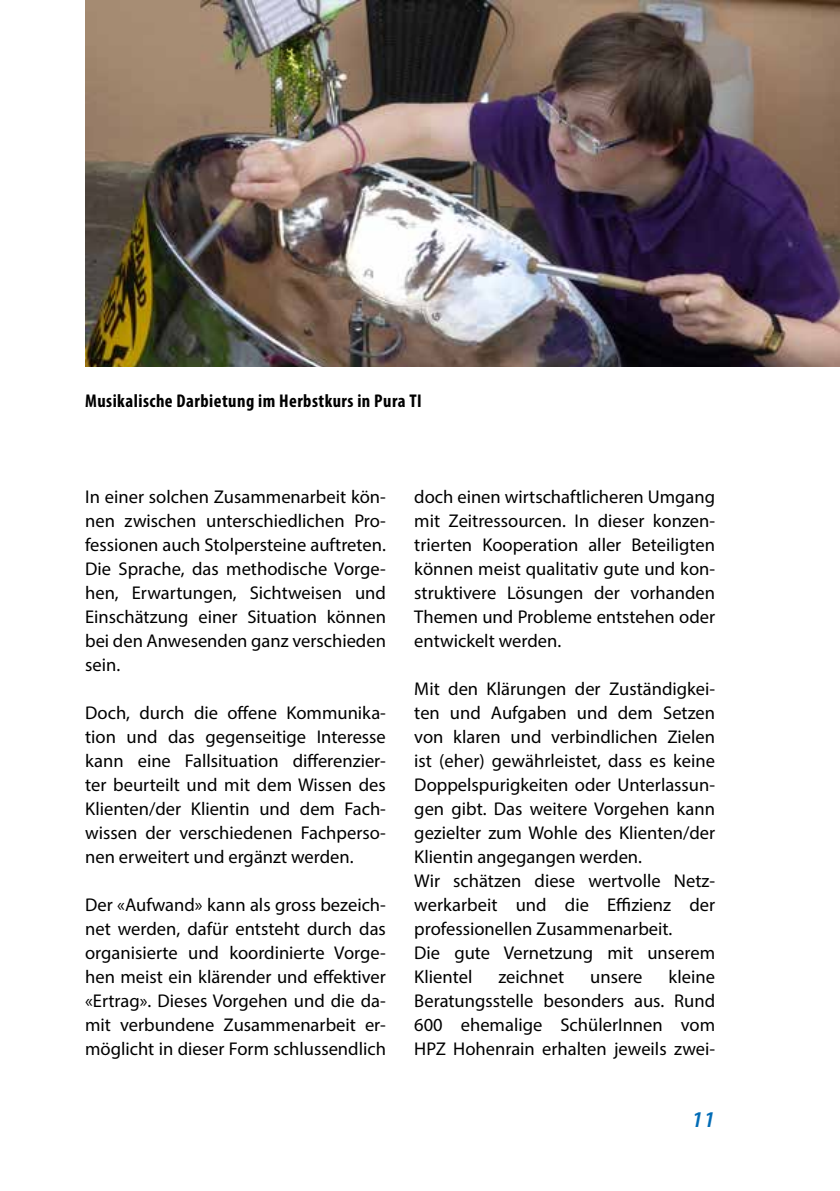
<style>
.page{position:relative;width:840px;height:1191px;background:#fff}
.page>*{position:absolute;margin:0;border:0;box-sizing:border-box;transform-origin:0 0}
.t1{font:italic 600 22.6px "Myriad Pro";color:#036cb6}
.t2{font:18.4px/24px "Myriad Pro";color:#000;text-align:justify}
.t3{font:700 condensed 18.4px "Myriad Pro";letter-spacing:.025em;color:#000}
</style>
<div class="page">
<img style="left:85px;top:0;width:754px;height:366px">
<p class="t3" style="left:85px;top:389px;width:338px">Musikalische Darbietung im Herbstkurs in Pura TI</p>
<p class="t2" style="left:85px;top:485px;width:302px">In einer solchen Zusammenarbeit kön&shy;nen zwischen unterschiedlichen Pro&shy;fessionen auch Stolpersteine auftreten.<br>Die Sprache, das methodische Vorge&shy;hen, Erwartungen, Sichtweisen und Einschätzung einer Situation können bei den Anwesenden ganz verschieden sein.</p>
<p class="t2" style="left:85px;top:701px;width:302px">Doch, durch die offene Kommunika&shy;tion und das gegenseitige Interesse kann eine Fallsituation differenzier&shy;ter beurteilt und mit dem Wissen des Klienten/der Klientin und dem Fach&shy;wissen der verschiedenen Fachperso&shy;nen erweitert und ergänzt werden.</p>
<p class="t2" style="left:85px;top:893px;width:302px">Der «Aufwand» kann als gross bezeich&shy;net werden, dafür entsteht durch das organisierte und koordinierte Vorge&shy;hen meist ein klärender und effektiver «Ertrag». Dieses Vorgehen und die da&shy;mit verbundene Zusammenarbeit er&shy;möglicht in dieser Form schlussendlich</p>
<p class="t2" style="left:414px;top:485px;width:302px">doch einen wirtschaftlicheren Umgang mit Zeitressourcen. In dieser konzen&shy;trierten Kooperation aller Beteiligten können meist qualitativ gute und kon&shy;struktivere Lösungen der vorhanden Themen und Probleme entstehen oder entwickelt werden.</p>
<p class="t2" style="left:414px;top:676px;width:302px;text-align:left">Mit den Klärungen der Zuständigkei&shy;ten und Aufgaben und dem Setzen von klaren und verbindlichen Zielen ist (eher) gewährleistet, dass es keine Doppelspurigkeiten oder Unterlassun&shy;gen gibt. Das weitere Vorgehen kann gezielter zum Wohle des Klienten/der Klientin angegangen werden.<br>Wir schätzen diese wertvolle Netz&shy;werkarbeit und die Effizienz der professionellen Zusammenarbeit.<br>Die gute Vernetzung mit unserem Klientel</p>
<p class="t2" style="left:414px;top:964px;width:302px;text-indent:254px">kleine Beratungsstelle besonders aus. Rund 600 ehemalige SchülerInnen vom HPZ Hohenrain erhalten jeweils zwei-</p>
<p class="t2" style="left:498px;top:964px;width:67px">zeichnet</p>
<p class="t2" style="left:590px;top:964px;width:54px">unsere</p>
<p class="t1" style="left:691px;top:1105px;width:25px">11</p>
</div>
